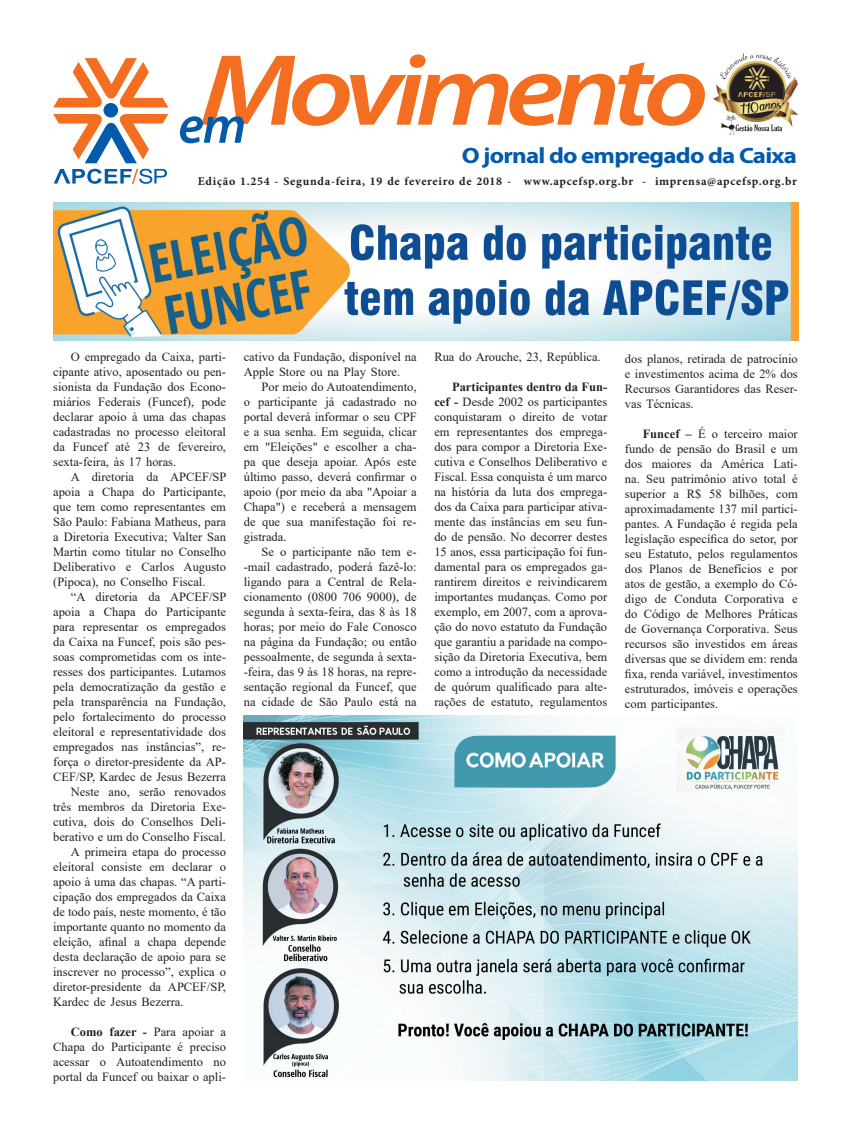
<style>
.page{position:relative;width:851px;height:1134px;background:#fff}
.page>*{position:absolute;margin:0;border:0;box-sizing:border-box;transform-origin:0 0}
.t1{font:italic 600 102px "Myriad Pro";letter-spacing:-.07em;color:#f36e21;scale:1.18 1}
.t2{font:700 22.25px "Myriad Pro";letter-spacing:-.03em;color:#015aaa;scale:1.12 1}
.texto{font:12.5px/15px "Times New Roman";color:#231f20;text-align:justify}
.t3{font:700 11.88px "Minion Pro";letter-spacing:.06em;color:#231f20}
.s1{font-weight:700}
</style>
<div class="page">
<svg style="left:180px;top:116px;width:64px;height:27px"></svg>
<svg style="left:53px;top:58px;width:115px;height:49px"></svg>
<svg style="left:53px;top:114px;width:115px;height:49px"></svg>
<div style="left:103px;top:103px;width:15px;height:15px;background:#015aaa;border-radius:50%"></div>
<svg style="left:54px;top:169px;width:113px;height:15px"></svg>
<img style="left:713px;top:53px;width:86px;height:82px">
<img style="left:53px;top:203px;width:744px;height:138px">
<img style="left:244px;top:716px;width:553px;height:365px">
<p class="t1" style="left:200px;top:26px;width:432px">Movimento</p>
<p class="t2" style="left:461px;top:141px;width:301px">O jornal do empregado da Caixa</p>
<p class="t3" style="left:198px;top:173px;width:600px">Edição 1.254 - Segunda-feira, 19 de fevereiro de 2018 - www.apcefsp.org.br - imprensa@apcefsp.org.br</p>
<p class="texto" style="left:53px;top:349px;width:174px;text-indent:18px">O empregado da Caixa, parti&shy;cipante ativo, aposentado ou pen&shy;sionista da Fundação dos Econo&shy;miários Federais (Funcef), pode declarar apoio à uma das chapas cadastradas no processo eleitoral da Funcef até 23 de fevereiro, sexta-feira, às 17 horas.</p>
<p class="texto" style="left:53px;top:469px;width:175px;text-indent:18px">A diretoria da APCEF/SP apoia a Chapa do Participante, que tem como representantes em São Paulo: Fabiana Matheus, para a Diretoria Executiva; Valter San Martin como titular no Conselho Deliberativo e Carlos Augusto (Pipoca), no Conselho Fiscal.</p>
<p class="texto" style="left:53px;top:589px;width:175px;text-indent:18px">“A diretoria da APCEF/SP apoia a Chapa do Participante para representar os empregados da Caixa na Funcef, pois são pes&shy;soas comprometidas com os inte&shy;resses dos participantes. Lutamos pela democratização da gestão e pela transparência na Fundação, pelo fortalecimento do processo eleitoral e representatividade dos empregados nas instâncias”, re&shy;força o diretor-presidente da AP-CEF/SP, Kardec de Jesus Bezerra</p>
<p class="texto" style="left:53px;top:784px;width:174px;text-indent:18px">Neste ano, serão renovados três membros da Diretoria Exe&shy;cutiva, dois do Conselhos Deli&shy;berativo e um do Conselho Fiscal.</p>
<p class="texto" style="left:53px;top:844px;width:174px;text-indent:18px">A primeira etapa do processo eleitoral consiste em declarar o apoio à uma das chapas. “A parti&shy;cipação dos empregados da Caixa de todo país, neste momento, é tão importante quanto no momento da eleição, afinal a chapa depende desta declaração de apoio para se inscrever no processo”, explica o diretor-presidente da APCEF/SP, Kardec de Jesus Bezerra.</p>
<p class="texto" style="left:53px;top:1024px;width:174px;text-indent:18px"><span class="s1">Como fazer -</span> Para apoiar a Chapa do Participante é preciso acessar o Autoatendimento no portal da Funcef ou baixar o apli-</p>
<p class="texto" style="left:244px;top:349px;width:174px">cativo da Fundação, disponível na<br>Apple Store ou na Play Store.</p>
<p class="texto" style="left:244px;top:379px;width:174px;text-indent:18px">Por meio do Autoatendimento, o participante já cadastrado no portal deverá informar o seu CPF e a sua senha. Em seguida, clicar em "Eleições" e escolher a cha&shy;pa que deseja apoiar. Após este último passo, deverá confirmar o apoio (por meio da aba "Apoiar a Chapa") e receberá a mensagem de que sua manifestação foi re&shy;gistrada.</p>
<p class="texto" style="left:244px;top:544px;width:174px;text-indent:18px">Se o participante não tem e--mail cadastrado, poderá fazê-lo: ligando para a Central de Rela&shy;cionamento (0800 706 9000), de segunda à sexta-feira, das 8 às 18 horas; por meio do Fale Conosco na página da Fundação; ou então pessoalmente, de segunda à sexta--feira, das 9 às 18 horas, na repre&shy;sentação regional da Funcef, que na cidade de São Paulo está na</p>
<p class="texto" style="left:434px;top:349px;width:168px">Rua do Arouche, 23, República.</p>
<p class="texto" style="left:434px;top:379px;width:174px;text-indent:18px"><span class="s1">Participantes dentro da Fun&shy;cef -</span> Desde 2002 os participantes conquistaram o direito de votar em representantes dos emprega&shy;dos para compor a Diretoria Exe&shy;cutiva e Conselhos Deliberativo e Fiscal. Essa conquista é um marco na história da luta dos emprega&shy;dos da Caixa para participar ativa&shy;mente das instâncias em seu fun&shy;do de pensão. No decorrer destes 15 anos, essa participação foi fun&shy;damental para os empregados ga&shy;rantirem direitos e reivindicarem importantes mudanças. Como por exemplo, em 2007, com a aprova&shy;ção do novo estatuto da Fundação que garantiu a paridade na compo&shy;sição da Diretoria Executiva, bem como a introdução da necessidade de quórum qualificado para alte&shy;rações de estatuto, regulamentos</p>
<p class="texto" style="left:625px;top:351px;width:174px">dos planos, retirada de patrocínio e investimentos acima de 2% dos Recursos Garantidores das Reser&shy;vas Técnicas.</p>
<p class="texto" style="left:625px;top:426px;width:174px;text-indent:18px"><span class="s1">Funcef –</span> É o terceiro maior fundo de pensão do Brasil e um dos maiores da América Lati&shy;na. Seu patrimônio ativo total é superior a R$ 58 bilhões, com aproximadamente 137 mil partici&shy;pantes. A Fundação é regida pela legislação específica do setor, por seu Estatuto, pelos regulamentos dos Planos de Benefícios e por atos de gestão, a exemplo do Có&shy;digo de Conduta Corporativa e do Código de Melhores Práticas de Governança Corporativa. Seus recursos são investidos em áreas diversas que se dividem em: renda fixa, renda variável, investimentos estruturados, imóveis e operações com participantes.</p>
</div>
